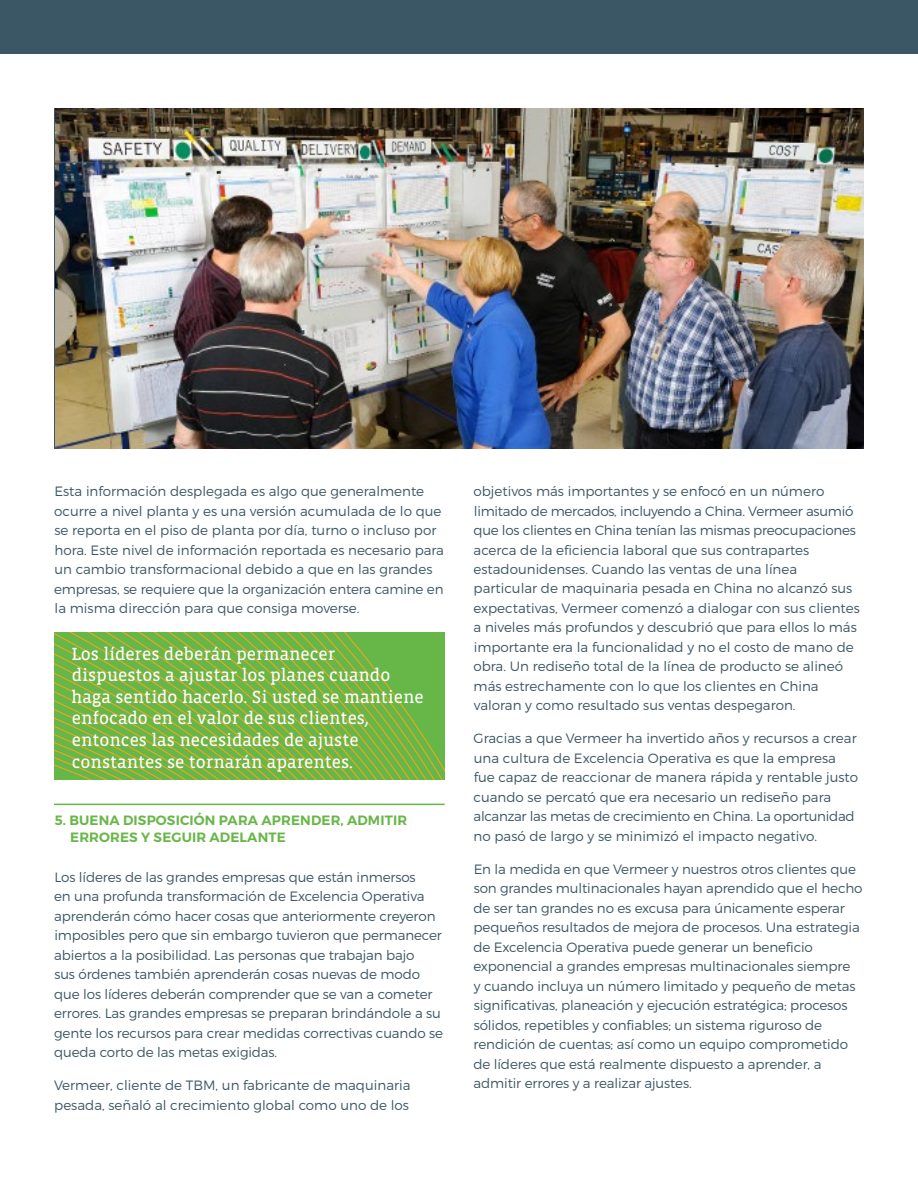
<style>
.page{position:relative;width:918px;height:1188px;background:#fff}
.page>*{position:absolute;margin:0;border:0;box-sizing:border-box;transform-origin:0 0}
.t1{font:18px/21.6px "Vista Slab OT";color:#fff}
.t2{font:300 13.5px/19.5px "Montserrat";letter-spacing:-.01em;color:#3b5765}
.t3{font:600 13.5px/16.5px "Montserrat";letter-spacing:.01em;color:#67b748}
</style>
<div class="page">
<div style="left:0;top:0;width:918px;height:54px;background:#3b5765"></div>
<hr style="left:54px;top:804px;width:391px;height:1px;background:#67b748">
<img style="left:56px;top:108px;width:808px;height:340px">
<svg style="left:54px;top:632px;width:391px;height:148px;background:#77b443"></svg>
<p class="t2" style="left:54px;top:481px;width:391px">Esta información desplegada es algo que generalmente ocurre a nivel planta y es una versión acumulada de lo que se reporta en el piso de planta por día, turno o incluso por hora. Este nivel de información reportada es necesario para un cambio transformacional debido a que en las grandes empresas, se requiere que la organización entera camine en la misma dirección para que consiga moverse.</p>
<h1 class="t1" style="left:71px;top:643px;width:354px">Los líderes deberán permanecer dispuestos a ajustar los planes cuando haga sentido hacerlo. Si usted se mantiene enfocado en el valor de sus clientes, entonces las necesidades de ajuste constantes se tornarán aparentes.</h1>
<p class="t3" style="left:70px;top:812px;width:338px;text-indent:-15px">5. BUENA DISPOSICIÓN PARA APRENDER, ADMITIR<br>ERRORES Y SEGUIR ADELANTE</p>
<p class="t2" style="left:54px;top:867px;width:390px">Los líderes de las grandes empresas que están inmersos<br>en una profunda transformación de Excelencia Operativa aprenderán cómo hacer cosas que anteriormente creyeron imposibles pero que sin embargo tuvieron que permanecer abiertos a la posibilidad. Las personas que trabajan bajo<br>sus órdenes también aprenderán cosas nuevas de modo que los líderes deberán comprender que se van a cometer errores. Las grandes empresas se preparan brindándole a su gente los recursos para crear medidas correctivas cuando se queda corto de las metas exigidas.</p>
<p class="t2" style="left:54px;top:1075px;width:358px">Vermeer, cliente de TBM, un fabricante de maquinaria pesada, señaló al crecimiento global como uno de los</p>
<p class="t2" style="left:473px;top:481px;width:388px">objetivos más importantes y se enfocó en un número limitado de mercados, incluyendo a China. Vermeer asumió que los clientes en China tenían las mismas preocupaciones acerca de la eficiencia laboral que sus contrapartes estadounidenses. Cuando las ventas de una línea particular de maquinaria pesada en China no alcanzó sus expectativas, Vermeer comenzó a dialogar con sus clientes a niveles más profundos y descubrió que para ellos lo más importante era la funcionalidad y no el costo de mano de obra. Un rediseño total de la línea de producto se alineó más estrechamente con lo que los clientes en China valoran y como resultado sus ventas despegaron.</p>
<p class="t2" style="left:473px;top:729px;width:386px">Gracias a que Vermeer ha invertido años y recursos a crear una cultura de Excelencia Operativa es que la empresa fue capaz de reaccionar de manera rápida y rentable justo cuando se percató que era necesario un rediseño para alcanzar las metas de crecimiento en China. La oportunidad no pasó de largo y se minimizó el impacto negativo.</p>
<p class="t2" style="left:473px;top:859px;width:391px">En la medida en que Vermeer y nuestros otros clientes que son grandes multinacionales hayan aprendido que el hecho de ser tan grandes no es excusa para únicamente esperar pequeños resultados de mejora de procesos. Una estrategia de Excelencia Operativa puede generar un beneficio exponencial a grandes empresas multinacionales siempre<br>y cuando incluya un número limitado y pequeño de metas significativas, planeación y ejecución estratégica; procesos sólidos, repetibles y confiables; un sistema riguroso de rendición de cuentas; así como un equipo comprometido de líderes que está realmente dispuesto a aprender, a admitir errores y a realizar ajustes.</p>
</div>
